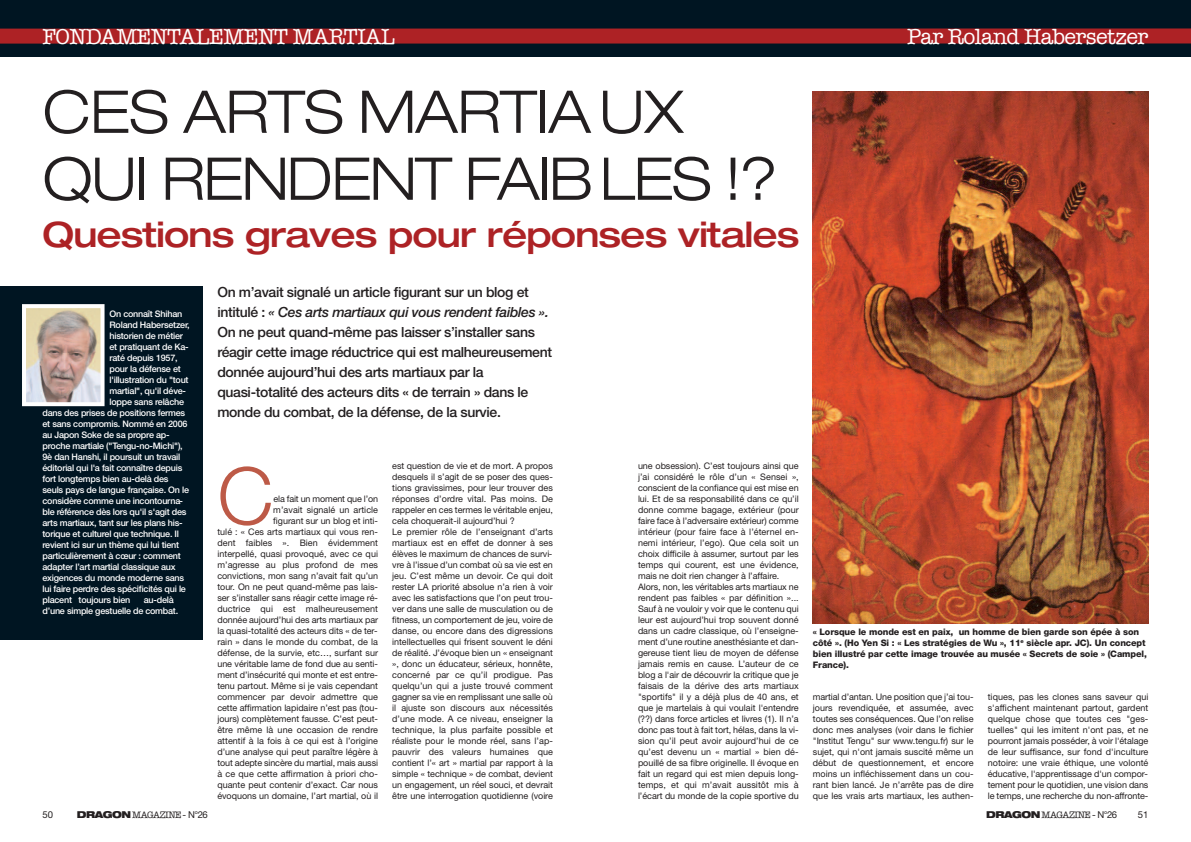
<style>
.page{position:relative;width:1191px;height:842px;background:#fff}
.page>*{position:absolute;margin:0;border:0;box-sizing:border-box;transform-origin:0 0}
.t1{font:300 79.6px "Helvetica Neue LT Std";color:#bd5a47}
.t2{font:300 expanded 59px/66.9px "Helvetica Neue LT Std";letter-spacing:-.02em;color:#231f20}
.t3{font:500 expanded 35px "Helvetica Neue LT Std";letter-spacing:-.025em;color:#ad2225}
.t4{font:22px "American Typewriter";letter-spacing:-.025em;color:#fff}
.t5{font:500 14px/20px "Helvetica Neue LT Std";letter-spacing:-.025em;color:#231f20}
.t6{font:9.5px "American Typewriter";letter-spacing:-.05em;color:#231f20}
.t7{font:9.5px "Helvetica Neue LT Std";color:#231f20}
.t8{font:9px/11px "Helvetica Neue LT Std";letter-spacing:-.005em;color:#231f20}
.t9{font:500 9px/11px "Helvetica Neue LT Std";letter-spacing:-.025em;color:#fff}
.t10{font:800 9px/11px "Helvetica Neue LT Std";letter-spacing:-.01em;color:#231f20}
.s1{font-style:italic}
.s2{font-family:"Helvetica Neue LT Std";font-weight:900;font-stretch:expanded}
.s3{font-family:"Helvetica Neue LT Std"}
</style>
<div class="page">
<div style="left:0;top:0;width:1191px;height:57px;background:#001522"></div>
<div style="left:0;top:28px;width:1191px;height:16px;background:#ad2225"></div>
<div style="left:0;top:286px;width:203px;height:354px;background:#001522"></div>
<img style="left:27px;top:309px;width:73px;height:92px">
<div style="left:22px;top:304px;width:83px;height:102px;border:4px solid #fff"></div>
<img style="left:813px;top:92px;width:335px;height:531px">
<h3 class="t4" style="left:43px;top:24px;width:354px">FONDAMENTALEMENT MARTIAL</h3>
<h3 class="t4" style="left:907px;top:24px;width:243px">Par Roland Habersetzer</h3>
<h2 class="t2" style="left:43px;top:84px;width:737px">CES ARTS MARTIAUX<br>QUI RENDENT FAIBLES !?</h2>
<h3 class="t3" style="left:43px;top:222px;width:758px">Questions graves pour réponses vitales</h3>
<p class="t9" style="left:110px;top:309px;width:74px">On connaît Shihan</p>
<p class="t9" style="left:110px;top:320px;width:82px">Roland Habersetzer,</p>
<p class="t9" style="left:110px;top:331px;width:75px">historien de métier</p>
<p class="t9" style="left:110px;top:342px;width:81px">et pratiquant de Ka-</p>
<p class="t9" style="left:110px;top:353px;width:70px">raté depuis 1957,</p>
<p class="t9" style="left:110px;top:364px;width:73px">pour la défense et</p>
<p class="t9" style="left:110px;top:375px;width:81px">l'illustration du "tout</p>
<p class="t9" style="left:110px;top:386px;width:78px">martial", qu'il déve-</p>
<p class="t9" style="left:110px;top:397px;width:76px">loppe sans relâche</p>
<p class="t9" style="left:43px;top:408px;width:144px">dans des prises de positions fermes</p>
<p class="t9" style="left:43px;top:419px;width:146px">et sans compromis. Nommé en 2006</p>
<p class="t9" style="left:43px;top:430px;width:129px">au Japon Soke de sa propre ap-</p>
<p class="t9" style="left:43px;top:441px;width:142px">proche martiale ("Tengu-no-Michi"),</p>
<p class="t9" style="left:43px;top:452px;width:139px">9è dan Hanshi, il poursuit un travail</p>
<p class="t9" style="left:43px;top:463px;width:141px">éditorial qui l'a fait connaître depuis</p>
<p class="t9" style="left:43px;top:474px;width:127px">fort longtemps bien au-delà des</p>
<p class="t9" style="left:43px;top:485px;width:148px">seuls pays de langue française. On le</p>
<p class="t9" style="left:43px;top:496px;width:142px">considère comme une incontourna-</p>
<p class="t9" style="left:43px;top:507px;width:146px">ble référence dès lors qu'il s'agit des</p>
<p class="t9" style="left:43px;top:518px;width:142px">arts martiaux, tant sur les plans his-</p>
<p class="t9" style="left:43px;top:529px;width:138px">torique et culturel que technique. Il</p>
<p class="t9" style="left:43px;top:540px;width:138px">revient ici sur un thème qui lui tient</p>
<p class="t9" style="left:43px;top:551px;width:140px">particulièrement à cœur : comment</p>
<p class="t9" style="left:43px;top:562px;width:135px">adapter l’art martial classique aux</p>
<p class="t9" style="left:43px;top:573px;width:143px">exigences du monde moderne sans</p>
<p class="t9" style="left:43px;top:584px;width:145px">lui faire perdre des spécificités qui le</p>
<p class="t9" style="left:43px;top:595px;width:89px">placent toujours bien</p>
<p class="t9" style="left:43px;top:595px;width:137px;text-indent:101px">au-delà d’une simple gestuelle de combat.</p>
<p class="t5" style="left:217px;top:284px;width:336px">On m’avait signalé un article figurant sur un blog et intitulé : <span class="s1">« Ces arts martiaux qui vous rendent faibles ».<br></span>On ne peut quand-même pas laisser s’installer sans réagir cette image réductrice qui est malheureusement donnée aujourd’hui des arts martiaux par la quasi-totalité des acteurs dits « de terrain » dans le monde du combat, de la défense, de la survie.</p>
<h1 class="t1" style="left:217px;top:468px;width:58px">C</h1>
<p class="t8" style="left:217px;top:495px;width:162px;text-align:right">ela fait un moment que l’on<br>m’avait signalé un article<br>figurant sur un blog et inti-<br>tulé : « Ces arts martiaux qui vous ren&shy;dent faibles ». Bien évidemment interpellé, quasi provoqué, avec ce qui m’agresse au plus profond de mes convictions, mon sang n’avait fait qu’un tour. On ne peut quand-même pas lais&shy;ser s’installer sans réagir cette image ré&shy;ductrice qui est malheureusement donnée aujourd’hui des arts martiaux par la quasi-totalité des acteurs dits « de ter&shy;rain » dans le monde du combat, de la défense, de la survie, etc…, surfant sur une véritable lame de fond due au senti&shy;ment d’insécurité qui monte et est entre&shy;tenu partout. Même si je vais cependant commencer par devoir admettre que cette affirmation lapidaire n’est pas (tou&shy;jours) complètement fausse. C’est peut&shy;être même là une occasion de rendre attentif à la fois à ce qui est à l’origine d’une analyse qui peut paraître légère à tout adepte sincère du martial, mais aussi à ce que cette affirmation à priori cho&shy;quante peut contenir d’exact. Car nous évoquons un domaine, l’art martial, où il</p>
<p class="t8" style="left:392px;top:462px;width:162px">est question de vie et de mort. A propos desquels il s’agit de se poser des ques&shy;tions gravissimes, pour leur trouver des réponses d’ordre vital. Pas moins. De rappeler en ces termes le véritable enjeu, cela choquerait-il aujourd’hui ?<br>Le premier rôle de l’enseignant d’arts martiaux est en effet de donner à ses élèves le maximum de chances de survi&shy;vre à l’issue d’un combat où sa vie est en jeu. C’est même un devoir. Ce qui doit rester LA priorité absolue n’a rien à voir avec les satisfactions que l’on peut trou&shy;ver dans une salle de musculation ou de fitness, un comportement de jeu, voire de danse, ou encore dans des digressions intellectuelles qui frisent souvent le déni de réalité. J’évoque bien un « enseignant », donc un éducateur, sérieux, honnête, concerné par ce qu’il prodigue. Pas quelqu’un qui a juste trouvé comment gagner sa vie en remplissant une salle où il ajuste son discours aux nécessités d’une mode. A ce niveau, enseigner la technique, la plus parfaite possible et réaliste pour le monde réel, sans l’ap&shy;pauvrir des valeurs humaines que contient l’« art » martial par rapport à la simple « technique » de combat, devient un engagement, un réel souci, et devrait être une interrogation quotidienne (voire</p>
<p class="t8" style="left:638px;top:462px;width:162px">une obsession). C’est toujours ainsi que j’ai considéré le rôle d’un « Sensei », conscient de la confiance qui est mise en lui. Et de sa responsabilité dans ce qu’il donne comme bagage, extérieur (pour faire face à l’adversaire extérieur) comme intérieur (pour faire face à l’éternel en&shy;nemi intérieur, l’ego). Que cela soit un choix difficile à assumer, surtout par les temps qui courent, est une évidence, mais ne doit rien changer à l’affaire.<br>Alors, non, les véritables arts martiaux ne rendent pas faibles « par définition »...<br>Sauf à ne vouloir y voir que le contenu qui leur est aujourd’hui trop souvent donné dans un cadre classique, où l’enseigne&shy;ment d’une routine anesthésiante et dan&shy;gereuse tient lieu de moyen de défense jamais remis en cause. L’auteur de ce blog a l'air de découvrir la critique que je faisais de la dérive des arts martiaux "sportifs" il y a déjà plus de 40 ans, et que je martelais à qui voulait l'entendre (??) dans force articles et livres (1). Il n’a donc pas tout à fait tort, hélas, dans la vi&shy;sion qu’il peut avoir aujourd’hui de ce qu’est devenu un « martial » bien dé&shy;pouillé de sa fibre originelle. Il évoque en fait un regard qui est mien depuis long&shy;temps, et qui m’avait aussitôt mis à l’écart du monde de la copie sportive du</p>
<p class="t10" style="left:813px;top:627px;width:335px">« Lorsque le monde est en paix, un homme de bien garde son épée à son côté ». (Ho Yen Si : « Les stratégies de Wu », 11<sup>e</sup> siècle apr. JC). Un concept bien illustré par cette image trouvée au musée « Secrets de soie » (Campel, France).</p>
<p class="t8" style="left:813px;top:693px;width:162px;text-align:justify">martial d’antan. Une position que j’ai tou&shy;jours revendiquée, et assumée, avec toutes ses conséquences. Que l’on relise donc mes analyses (voir dans le fichier "Institut Tengu" sur www.tengu.fr) sur le sujet, qui n'ont jamais suscité même un début de questionnement, et encore moins un infléchissement dans un cou&shy;rant bien lancé. Je n’arrête pas de dire que les vrais arts martiaux, les authen-</p>
<p class="t8" style="left:987px;top:693px;width:162px;text-align:justify">tiques, pas les clones sans saveur qui s'affichent maintenant partout, gardent quelque chose que toutes ces "ges&shy;tuelles" qui les imitent n'ont pas, et ne pourront jamais posséder, à voir l'étalage de leur suffisance, sur fond d'inculture notoire: une vraie éthique, une volonté éducative, l'apprentissage d'un compor&shy;tement pour le quotidien, une vision dans le temps, une recherche du non-affronte-</p>
<p class="t7" style="left:43px;top:812px;width:12px">50</p>
<p class="t6" style="left:77px;top:810px;width:132px"><span class="s2">DRAGON</span> MAgAzINE <span class="s3">- N°26</span></p>
<p class="t6" style="left:986px;top:810px;width:132px"><span class="s2">DRAGON</span> MAgAzINE <span class="s3">- N°26</span></p>
<p class="t7" style="left:1137px;top:812px;width:12px">51</p>
</div>
